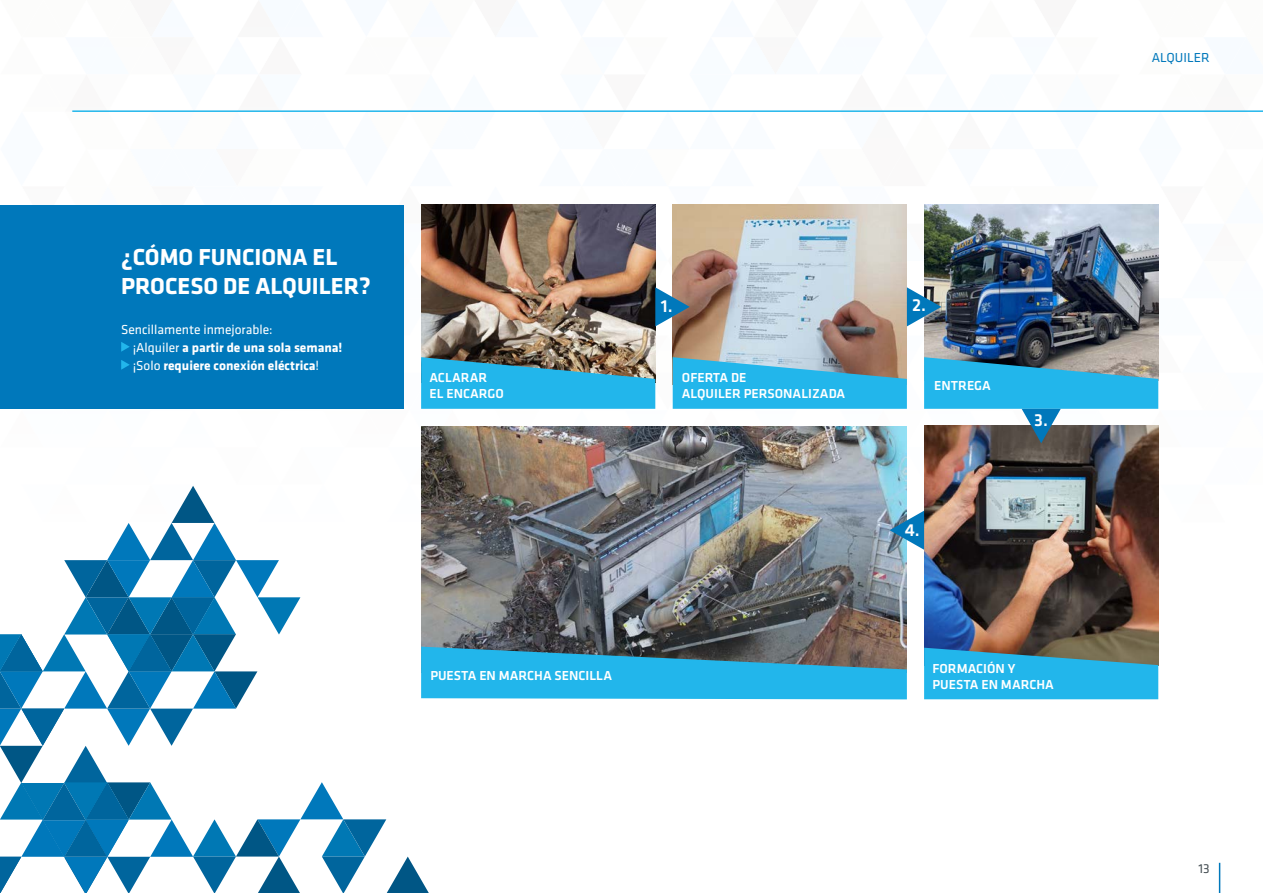
<style>
.page{position:relative;width:1263px;height:893px;background:#fff}
.page>*{position:absolute;margin:0;border:0;box-sizing:border-box;transform-origin:0 0}
.t1{font:700 24px/28.8px "Klavika Basic";color:#fff}
.t2{font:500 18px "Klavika Basic";color:#fff}
.t3{font:500 13.5px/16.2px "Klavika Basic";color:#fff}
.t4{font:13.5px/18px "Klavika Basic";color:#fff}
.t5{font:700 13.5px "Klavika Basic";color:#fff}
.t6{font:13.5px "Klavika Basic";color:#0078bb}
.t7{font:13.5px "Klavika Basic";color:#485156}
.s1{font-weight:700}
.s2{font-weight:400}
</style>
<div class="page">
<img style="left:0;top:110px;width:1263px;height:783px">
<p class="t1" style="left:121px;top:242px;width:251px">¿CÓMO FUNCIONA EL<br>PROCESO DE ALQUILER?</p>
<p class="t4" style="left:133px;top:320px;width:211px;text-indent:-11px">Sencillamente inmejorable:<br>¡Alquiler <span class="s1">a partir de una sola semana!</span></p>
<p class="t5" style="left:133px;top:355px;width:188px"><span class="s2">¡Solo</span> requiere conexión eléctrica<span class="s2">!</span></p>
<p class="t3" style="left:429px;top:369px;width:76px">ACLARAR<br>EL ENCARGO</p>
<p class="t2" style="left:661px;top:294px;width:13px">1.</p>
<p class="t2" style="left:912px;top:293px;width:15px">2.</p>
<p class="t3" style="left:682px;top:369px;width:165px">OFERTA DE<br>ALQUILER PERSONALIZADA</p>
<p class="t3" style="left:934px;top:377px;width:58px">ENTREGA</p>
<p class="t2" style="left:905px;top:518px;width:16px">4.</p>
<p class="t2" style="left:1034px;top:408px;width:15px">3.</p>
<p class="t3" style="left:430px;top:667px;width:183px">PUESTA EN MARCHA SENCILLA</p>
<p class="t3" style="left:932px;top:660px;width:123px">FORMACIÓN Y<br>PUESTA EN MARCHA</p>
<p class="t6" style="left:1152px;top:49px;width:59px">ALQUILER</p>
<p class="t7" style="left:1198px;top:860px;width:13px">13</p>
</div>
